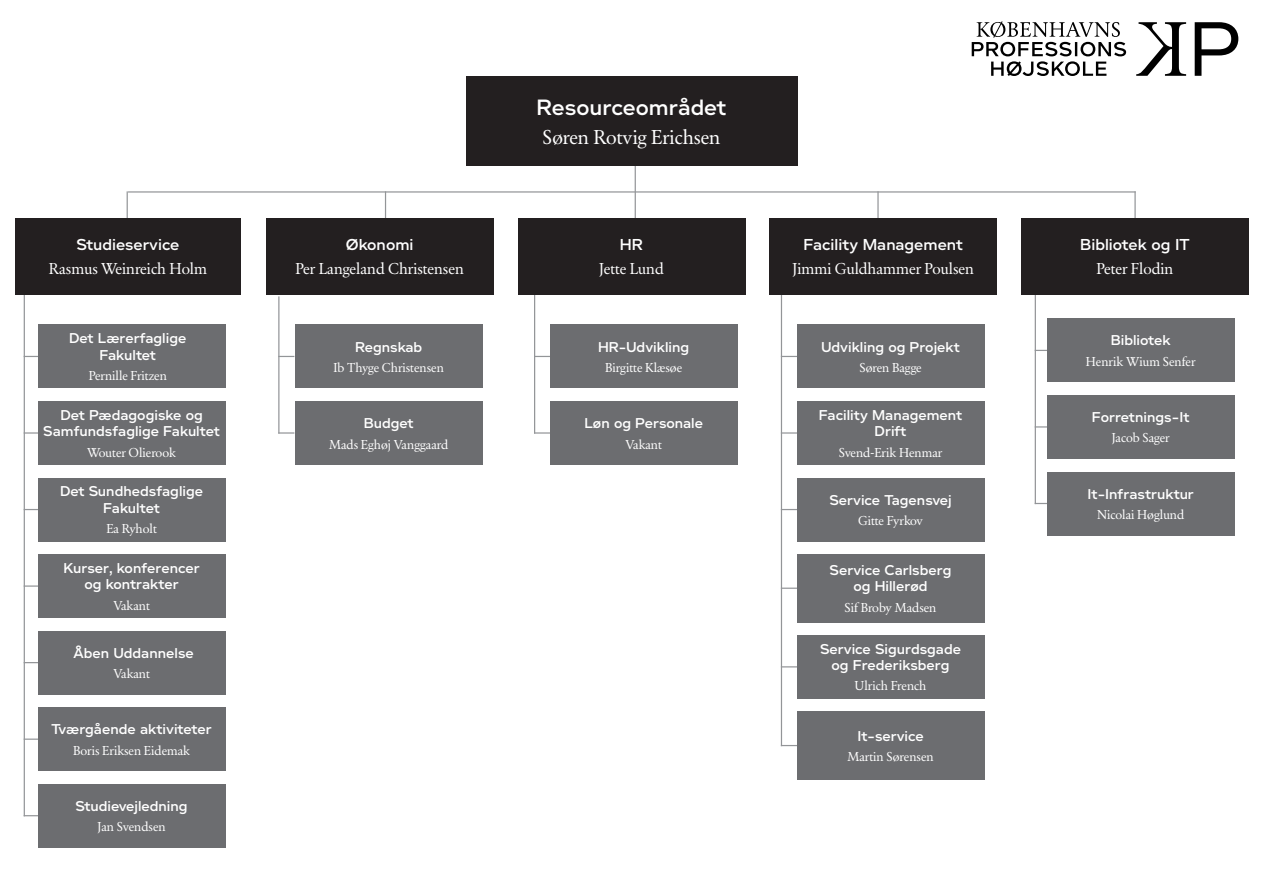
<style>
.page{position:relative;width:1263px;height:893px;background:#fff}
.page>*{position:absolute;margin:0;border:0;box-sizing:border-box;transform-origin:0 0}
.t1{font:21px "Primo Serif";color:#fff}
.t2{font:600 21px "No 5";color:#fff}
.t3{font:16.5px "Primo Serif";color:#fff}
.t4{font:600 15px "No 5";color:#fff}
.t5{font:600 13.5px/16.2px "No 5";color:#fff;text-align:center}
.t6{font:13.5px "Primo Serif";color:#fff}
</style>
<div class="page">
<hr style="left:278px;top:296px;width:1px;height:138px;background:#939598">
<hr style="left:24px;top:282px;width:1px;height:534px;background:#939598">
<hr style="left:534px;top:291px;width:1px;height:143px;background:#939598">
<hr style="left:781px;top:284px;width:1px;height:462px;background:#939598">
<hr style="left:1035px;top:291px;width:1px;height:213px;background:#939598">
<hr style="left:128px;top:191px;width:1008px;height:2px;background:#939598">
<svg style="left:25px;top:356px;width:13px;height:1px"></svg>
<svg style="left:279px;top:356px;width:15px;height:1px"></svg>
<svg style="left:535px;top:356px;width:15px;height:1px"></svg>
<svg style="left:782px;top:356px;width:15px;height:1px"></svg>
<svg style="left:25px;top:432px;width:13px;height:2px"></svg>
<svg style="left:278px;top:432px;width:16px;height:2px"></svg>
<svg style="left:534px;top:432px;width:16px;height:2px"></svg>
<svg style="left:782px;top:432px;width:15px;height:2px"></svg>
<svg style="left:1036px;top:426px;width:11px;height:2px"></svg>
<svg style="left:25px;top:509px;width:13px;height:1px"></svg>
<svg style="left:25px;top:585px;width:13px;height:2px"></svg>
<svg style="left:25px;top:662px;width:13px;height:1px"></svg>
<svg style="left:25px;top:738px;width:13px;height:2px"></svg>
<svg style="left:25px;top:815px;width:13px;height:1px"></svg>
<svg style="left:782px;top:509px;width:15px;height:1px"></svg>
<svg style="left:782px;top:666px;width:15px;height:1px"></svg>
<svg style="left:782px;top:588px;width:15px;height:1px"></svg>
<svg style="left:782px;top:745px;width:15px;height:1px"></svg>
<hr style="left:1134px;top:191px;width:2px;height:33px;background:#939598">
<hr style="left:877px;top:191px;width:2px;height:33px;background:#939598">
<hr style="left:385px;top:191px;width:1px;height:36px;background:#939598">
<hr style="left:127px;top:191px;width:1px;height:33px;background:#939598">
<hr style="left:635px;top:136px;width:1px;height:128px;background:#939598">
<div style="left:38px;top:325px;width:187px;height:63px;background:#6c6d70"></div>
<div style="left:38px;top:401px;width:187px;height:64px;background:#6c6d70"></div>
<div style="left:38px;top:478px;width:187px;height:63px;background:#6c6d70"></div>
<div style="left:38px;top:554px;width:187px;height:64px;background:#6c6d70"></div>
<div style="left:38px;top:631px;width:187px;height:63px;background:#6c6d70"></div>
<div style="left:38px;top:707px;width:187px;height:64px;background:#6c6d70"></div>
<div style="left:38px;top:784px;width:187px;height:64px;background:#6c6d70"></div>
<div style="left:1047px;top:318px;width:187px;height:64px;background:#6c6d70"></div>
<div style="left:797px;top:325px;width:187px;height:63px;background:#6c6d70"></div>
<div style="left:550px;top:325px;width:187px;height:63px;background:#6c6d70"></div>
<div style="left:1047px;top:395px;width:187px;height:64px;background:#6c6d70"></div>
<div style="left:797px;top:401px;width:187px;height:64px;background:#6c6d70"></div>
<div style="left:550px;top:401px;width:187px;height:64px;background:#6c6d70"></div>
<div style="left:1047px;top:472px;width:187px;height:63px;background:#6c6d70"></div>
<div style="left:797px;top:478px;width:187px;height:63px;background:#6c6d70"></div>
<div style="left:797px;top:635px;width:187px;height:64px;background:#6c6d70"></div>
<div style="left:797px;top:554px;width:187px;height:68px;background:#6c6d70"></div>
<div style="left:797px;top:711px;width:187px;height:69px;background:#6c6d70"></div>
<div style="left:1021px;top:218px;width:227px;height:77px;background:#231f20"></div>
<div style="left:770px;top:218px;width:227px;height:77px;background:#231f20"></div>
<div style="left:518px;top:218px;width:227px;height:77px;background:#231f20"></div>
<div style="left:15px;top:218px;width:226px;height:77px;background:#231f20"></div>
<div style="left:295px;top:325px;width:187px;height:63px;background:#6c6d70"></div>
<div style="left:295px;top:401px;width:187px;height:64px;background:#6c6d70"></div>
<div style="left:266px;top:218px;width:227px;height:77px;background:#231f20"></div>
<div style="left:466px;top:77px;width:331px;height:89px;background:#231f20"></div>
<svg style="left:972px;top:21px;width:266px;height:55px"></svg>
<p class="t4" style="left:77px;top:233px;width:104px">Studieservice</p>
<p class="t3" style="left:49px;top:258px;width:160px">Rasmus Weinreich Holm</p>
<p class="t5" style="left:69px;top:330px;width:119px">Det Lærerfaglige<br>Fakultet</p>
<p class="t6" style="left:89px;top:367px;width:80px">Pernille Fritzen</p>
<p class="t5" style="left:43px;top:406px;width:178px">Det Pædagogiske og<br>Samfundsfaglige Fakultet</p>
<p class="t6" style="left:87px;top:443px;width:90px">Wouter Olierook</p>
<p class="t5" style="left:60px;top:483px;width:144px">Det Sundhedsfaglige<br>Fakultet</p>
<p class="t6" style="left:106px;top:520px;width:52px">Ea Ryholt</p>
<p class="t5" style="left:63px;top:559px;width:138px">Kurser, konferencer og kontrakter</p>
<p class="t6" style="left:113px;top:597px;width:38px">Vakant</p>
<p class="t5" style="left:74px;top:644px;width:122px">Åben Uddannelse</p>
<p class="t6" style="left:113px;top:665px;width:38px">Vakant</p>
<p class="t5" style="left:51px;top:721px;width:162px">Tværgående aktiviteter</p>
<p class="t6" style="left:73px;top:742px;width:119px">Boris Eriksen Eidemak</p>
<p class="t5" style="left:76px;top:797px;width:114px">Studievejledning</p>
<p class="t6" style="left:98px;top:818px;width:70px">Jan Svendsen</p>
<h1 class="t2" style="left:537px;top:90px;width:191px">Resourceområdet</h1>
<h1 class="t1" style="left:542px;top:124px;width:180px">Søren Rotvig Erichsen</h1>
<p class="t4" style="left:346px;top:233px;width:69px">Økonomi</p>
<p class="t3" style="left:296px;top:258px;width:170px">Per Langeland Christensen</p>
<p class="t4" style="left:620px;top:233px;width:25px">HR</p>
<p class="t3" style="left:599px;top:258px;width:66px">Jette Lund</p>
<p class="t4" style="left:803px;top:233px;width:161px">Facility Management</p>
<p class="t3" style="left:792px;top:258px;width:183px">Jimmi Guldhammer Poulsen</p>
<p class="t5" style="left:355px;top:338px;width:69px">Regnskab</p>
<p class="t6" style="left:333px;top:359px;width:112px">Ib Thyge Christensen</p>
<p class="t5" style="left:598px;top:338px;width:93px">HR-Udvikling</p>
<p class="t6" style="left:605px;top:359px;width:78px">Birgitte Klæsøe</p>
<p class="t5" style="left:821px;top:338px;width:140px">Udvikling og Projekt</p>
<p class="t6" style="left:859px;top:359px;width:64px">Søren Bagge</p>
<p class="t5" style="left:364px;top:414px;width:51px">Budget</p>
<p class="t6" style="left:329px;top:435px;width:121px">Mads Eghøj Vanggaard</p>
<p class="t5" style="left:584px;top:414px;width:120px">Løn og Personale</p>
<p class="t6" style="left:625px;top:435px;width:38px">Vakant</p>
<p class="t5" style="left:819px;top:406px;width:145px">Facility Management<br>Drift</p>
<p class="t6" style="left:839px;top:443px;width:105px">Svend-Erik Henmar</p>
<p class="t5" style="left:829px;top:491px;width:124px">Service Tagensvej</p>
<p class="t6" style="left:858px;top:512px;width:67px">Gitte Fyrkov</p>
<p class="t5" style="left:830px;top:562px;width:123px">Service Carlsberg og Hillerød</p>
<p class="t6" style="left:845px;top:599px;width:93px">Sif Broby Madsen</p>
<p class="t5" style="left:820px;top:640px;width:143px">Service Sigurdsgade og Frederiksberg</p>
<p class="t6" style="left:855px;top:677px;width:73px">Ulrich French</p>
<p class="t5" style="left:857px;top:727px;width:68px">It-service</p>
<p class="t6" style="left:847px;top:748px;width:88px">Martin Sørensen</p>
<p class="t4" style="left:1080px;top:233px;width:111px">Bibliotek og IT</p>
<p class="t3" style="left:1096px;top:258px;width:79px">Peter Flodin</p>
<p class="t5" style="left:1111px;top:332px;width:62px">Bibliotek</p>
<p class="t6" style="left:1086px;top:353px;width:111px">Henrik Wium Senfer</p>
<p class="t5" style="left:1092px;top:408px;width:99px">Forretnings-It</p>
<p class="t6" style="left:1112px;top:429px;width:60px">Jacob Sager</p>
<p class="t5" style="left:1087px;top:485px;width:108px">It-Infrastruktur</p>
<p class="t6" style="left:1097px;top:506px;width:89px">Nicolai Høglund</p>
</div>
